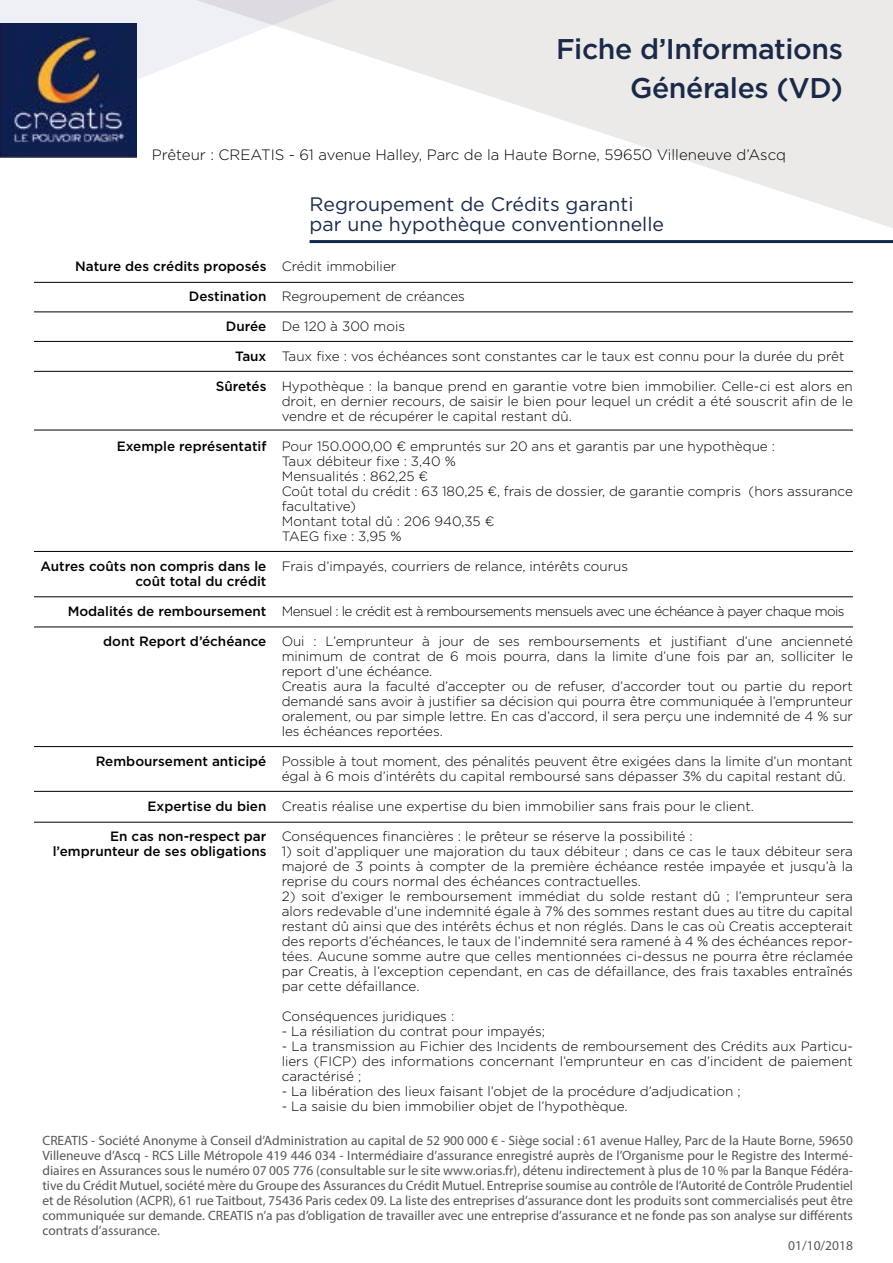
<style>
.page{position:relative;width:893px;height:1263px;background:#fff}
.page>*{position:absolute;margin:0;border:0;box-sizing:border-box;transform-origin:0 0}
.t1{font:500 28.5px/39px "Gotham";letter-spacing:-.015em;color:#1b2949;text-align:right}
.t2{font:19.5px/20.2px "Gotham";color:#1b2949}
.t3{font:300 15px "Gotham";color:#000}
.t4{font:300 13.5px/15px "Gotham";color:#000;text-align:justify}
.t5{font:13.5px "Myriad Pro";color:#575756}
.t6{font:500 13.5px/15px "Gotham";color:#000;text-align:right}
.t7{font:300 13.5px "Gotham";letter-spacing:-.04em;color:#000}
</style>
<div class="page">
<svg style="left:387px;top:0;width:506px;height:228px;fill:#eceae9"></svg>
<svg style="left:0;top:0;width:387px;height:151px"></svg>
<hr style="left:310px;top:240px;width:583px;height:3px;background:#11284b">
<hr style="left:34px;top:282px;width:819px;height:1px;background:#000">
<hr style="left:34px;top:311px;width:819px;height:1px;background:#000">
<hr style="left:34px;top:341px;width:819px;height:1px;background:#000">
<hr style="left:34px;top:371px;width:819px;height:1px;background:#000">
<hr style="left:34px;top:430px;width:819px;height:1px;background:#000">
<hr style="left:34px;top:551px;width:819px;height:1px;background:#000">
<hr style="left:34px;top:596px;width:819px;height:1px;background:#000">
<hr style="left:34px;top:626px;width:819px;height:1px;background:#000">
<hr style="left:34px;top:746px;width:819px;height:1px;background:#000">
<hr style="left:34px;top:791px;width:819px;height:1px;background:#000">
<hr style="left:34px;top:822px;width:819px;height:1px;background:#000">
<img style="left:0;top:24px;width:136px;height:133px">
<h1 class="t1" style="left:556px;top:29px;width:288px">Fiche d’Informations<br>Générales (VD)</h1>
<p class="t3" style="left:152px;top:145px;width:636px">Prêteur : CREATIS - 61 avenue Halley, Parc de la Haute Borne, 59650 Villeneuve d’Ascq</p>
<h2 class="t2" style="left:310px;top:194px;width:356px">Regroupement de Crédits garanti par une hypothèque conventionnelle</h2>
<p class="t6" style="left:75px;top:259px;width:193px">Nature des crédits proposés</p>
<p class="t6" style="left:189px;top:289px;width:79px">Destination</p>
<p class="t6" style="left:226px;top:319px;width:42px">Durée</p>
<p class="t6" style="left:235px;top:349px;width:33px">Taux</p>
<p class="t6" style="left:216px;top:379px;width:52px">Sûretés</p>
<p class="t6" style="left:117px;top:439px;width:151px">Exemple représentatif</p>
<p class="t6" style="left:40px;top:559px;width:228px">Autres coûts non compris dans le coût total du crédit</p>
<p class="t6" style="left:68px;top:604px;width:200px">Modalités de remboursement</p>
<p class="t6" style="left:103px;top:634px;width:165px">dont Report d’échéance</p>
<p class="t6" style="left:96px;top:754px;width:172px">Remboursement anticipé</p>
<p class="t6" style="left:148px;top:799px;width:120px">Expertise du bien</p>
<p class="t6" style="left:53px;top:829px;width:215px">En cas non-respect par l’emprunteur de ses obligations</p>
<p class="t4" style="left:282px;top:259px;width:116px">Crédit immobilier</p>
<p class="t4" style="left:282px;top:289px;width:185px">Regroupement de créances</p>
<p class="t4" style="left:282px;top:319px;width:125px">De 120 à 300 mois</p>
<p class="t4" style="left:282px;top:349px;width:564px">Taux fixe : vos échéances sont constantes car le taux est connu pour la durée du prêt</p>
<p class="t4" style="left:282px;top:379px;width:573px">Hypothèque : la banque prend en garantie votre bien immobilier. Celle-ci est alors en droit, en dernier recours, de saisir le bien pour lequel un crédit a été souscrit afin de le vendre et de récupérer le capital restant dû.</p>
<p class="t4" style="left:282px;top:439px;width:573px;text-align:left">Pour 150.000,00 € empruntés sur 20 ans et garantis par une hypothèque :<br>Taux débiteur fixe : 3,40 %<br>Mensualités : 862,25 €<br>Coût total du crédit : 63 180,25 €, frais de dossier, de garantie compris (hors assurance facultative)<br>Montant total dû : 206 940,35 €<br>TAEG fixe : 3,95 %</p>
<p class="t4" style="left:282px;top:559px;width:348px">Frais d’impayés, courriers de relance, intérêts courus</p>
<p class="t7" style="left:282px;top:603px;width:564px">Mensuel : le crédit est à remboursements mensuels avec une échéance à payer chaque mois</p>
<p class="t4" style="left:282px;top:634px;width:573px;text-align:left">Oui : L’emprunteur à jour de ses remboursements et justifiant d’une ancienneté minimum de contrat de 6 mois pourra, dans la limite d’une fois par an, solliciter le report d’une échéance.<br>Creatis aura la faculté d’accepter ou de refuser, d’accorder tout ou partie du report demandé sans avoir à justifier sa décision qui pourra être communiquée à l’emprunteur oralement, ou par simple lettre. En cas d’accord, il sera perçu une indemnité de 4 % sur les échéances reportées.</p>
<p class="t4" style="left:282px;top:754px;width:573px">Possible à tout moment, des pénalités peuvent être exigées dans la limite d’un montant égal à 6 mois d’intérêts du capital remboursé sans dépasser 3% du capital restant dû.</p>
<p class="t4" style="left:282px;top:799px;width:474px">Creatis réalise une expertise du bien immobilier sans frais pour le client.</p>
<p class="t4" style="left:282px;top:828px;width:412px">Conséquences financières : le prêteur se réserve la possibilité :</p>
<p class="t4" style="left:282px;top:843px;width:573px">1) soit d’appliquer une majoration du taux débiteur ; dans ce cas le taux débiteur sera majoré de 3 points à compter de la première échéance restée impayée et jusqu’à la reprise du cours normal des échéances contractuelles.</p>
<p class="t4" style="left:282px;top:888px;width:573px">2) soit d’exiger le remboursement immédiat du solde restant dû ; l’emprunteur sera alors redevable d’une indemnité égale à 7% des sommes restant dues au titre du capital restant dû ainsi que des intérêts échus et non réglés. Dans le cas où Creatis accepterait des reports d’échéances, le taux de l’indemnité sera ramené à 4 % des échéances repor&shy;tées. Aucune somme autre que celles mentionnées ci-dessus ne pourra être réclamée par Creatis, à l’exception cependant, en cas de défaillance, des frais taxables entraînés par cette défaillance.</p>
<p class="t4" style="left:282px;top:1008px;width:174px">Conséquences juridiques :</p>
<p class="t4" style="left:282px;top:1023px;width:265px">- La résiliation du contrat pour impayés;</p>
<p class="t4" style="left:282px;top:1038px;width:573px">- La transmission au Fichier des Incidents de remboursement des Crédits aux Particu&shy;liers (FICP) des informations concernant l’emprunteur en cas d’incident de paiement caractérisé ;</p>
<p class="t4" style="left:282px;top:1083px;width:460px">- La libération des lieux faisant l’objet de la procédure d’adjudication ;</p>
<p class="t4" style="left:282px;top:1098px;width:347px">- La saisie du bien immobilier objet de l’hypothèque.</p>
<p class="t5" style="left:43px;top:1132px;width:812px">CREATIS - Société Anonyme à Conseil d’Administration au capital de 52 900 000 € - Siège social : 61 avenue Halley, Parc de la Haute Borne, 59650</p>
<p class="t5" style="left:43px;top:1147px;width:812px">Villeneuve d’Ascq - RCS Lille Métropole 419 446 034 - Intermédiaire d’assurance enregistré auprès de l’Organisme pour le Registre des Intermé-</p>
<p class="t5" style="left:43px;top:1162px;width:812px">diaires en Assurances sous le numéro 07 005 776 (consultable sur le site www.orias.fr), détenu indirectement à plus de 10 % par la Banque Fédéra-</p>
<p class="t5" style="left:43px;top:1177px;width:812px">tive du Crédit Mutuel, société mère du Groupe des Assurances du Crédit Mutuel. Entreprise soumise au contrôle de l’Autorité de Contrôle Prudentiel</p>
<p class="t5" style="left:43px;top:1192px;width:812px">et de Résolution (ACPR), 61 rue Taitbout, 75436 Paris cedex 09. La liste des entreprises d’assurance dont les produits sont commercialisés peut être</p>
<p class="t5" style="left:43px;top:1207px;width:812px">communiquée sur demande. CREATIS n’a pas d’obligation de travailler avec une entreprise d’assurance et ne fonde pas son analyse sur différents</p>
<p class="t5" style="left:43px;top:1222px;width:119px">contrats d’assurance.</p>
<p class="t5" style="left:788px;top:1237px;width:66px">01/10/2018</p>
</div>
